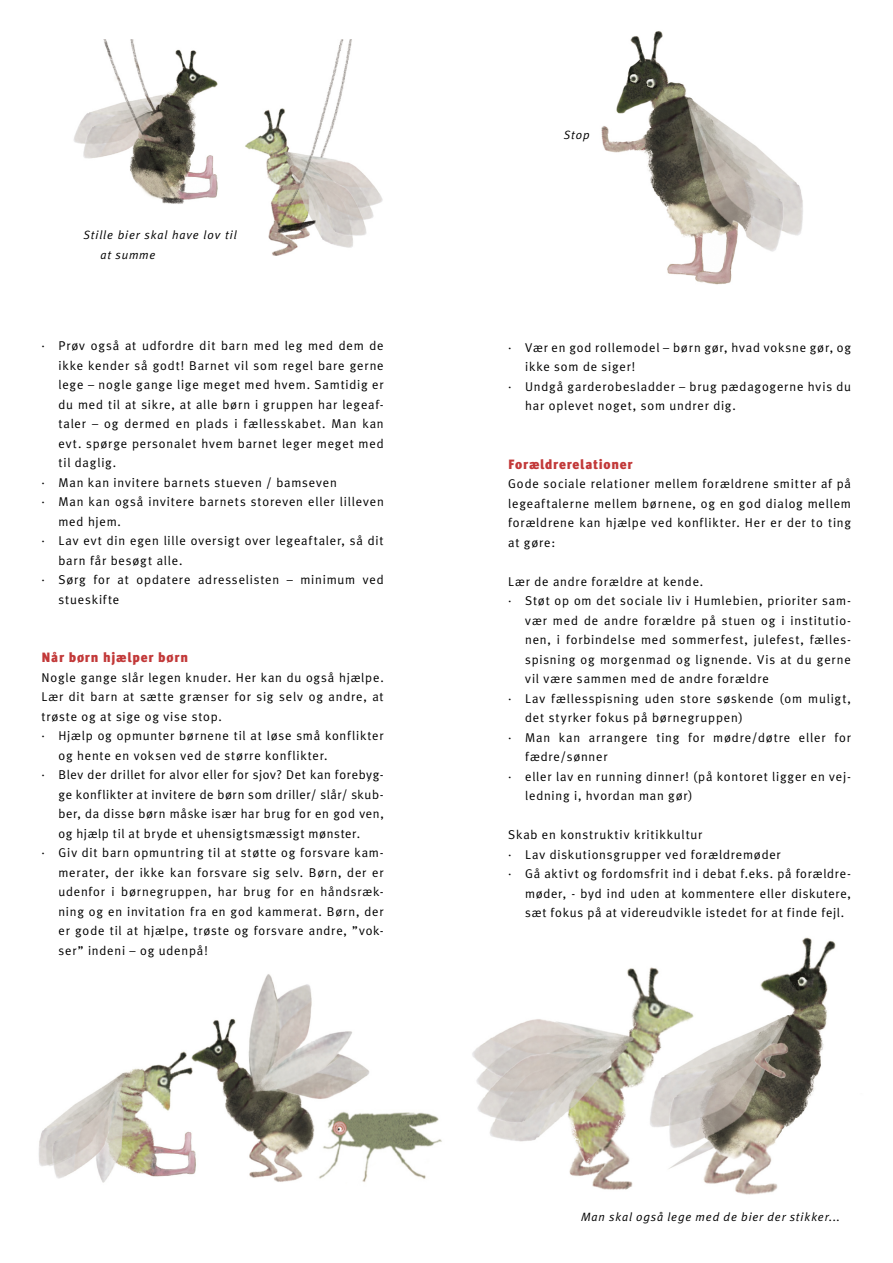
<style>
.page{position:relative;width:893px;height:1263px;background:#fff}
.page>*{position:absolute;margin:0;border:0;box-sizing:border-box;transform-origin:0 0}
.t1{font:900 13.5px "Meta Plus";letter-spacing:.055em;color:#c23838}
.t2{font:12.75px/19.5px "Meta Plus Normal";letter-spacing:.06em;color:#000;text-align:justify}
.t3{font:italic 12px/19.5px "Meta Plus Normal";letter-spacing:.065em;color:#000}
</style>
<div class="page">
<img style="left:472px;top:937px;width:364px;height:258px">
<img style="left:38px;top:974px;width:404px;height:209px">
<img style="left:73px;top:40px;width:310px;height:215px">
<img style="left:601px;top:31px;width:202px;height:254px">
<p class="t3" style="left:101px;top:225px;width:138px;text-indent:-17px">Stille bier skal have lov til at summe</p>
<p class="t2" style="left:41px;top:336px;width:344px">· Prøv også at udfordre dit barn med leg med dem de</p>
<p class="t2" style="left:58px;top:355px;width:327px">ikke kender så godt! Barnet vil som regel bare gerne</p>
<p class="t2" style="left:58px;top:375px;width:327px">lege – nogle gange lige meget med hvem. Samtidig er</p>
<p class="t2" style="left:58px;top:394px;width:327px">du med til at sikre, at alle børn i gruppen har legeaf-</p>
<p class="t2" style="left:58px;top:414px;width:327px">taler – og dermed en plads i fællesskabet. Man kan</p>
<p class="t2" style="left:58px;top:433px;width:327px">evt. spørge personalet hvem barnet leger meget med</p>
<p class="t2" style="left:58px;top:453px;width:59px">til daglig.</p>
<p class="t2" style="left:41px;top:472px;width:297px">· Man kan invitere barnets stueven / bamseven</p>
<p class="t2" style="left:41px;top:492px;width:344px">· Man kan også invitere barnets storeven eller lilleven</p>
<p class="t2" style="left:58px;top:511px;width:64px">med hjem.</p>
<p class="t2" style="left:41px;top:531px;width:344px">· Lav evt din egen lille oversigt over legeaftaler, så dit</p>
<p class="t2" style="left:58px;top:550px;width:126px">barn får besøgt alle.</p>
<p class="t2" style="left:41px;top:570px;width:344px">· Sørg for at opdatere adresselisten – minimum ved</p>
<p class="t2" style="left:58px;top:589px;width:62px">stueskifte</p>
<p class="t1" style="left:41px;top:650px;width:148px">Når børn hjælper børn</p>
<p class="t2" style="left:41px;top:667px;width:344px">Nogle gange slår legen knuder. Her kan du også hjælpe.</p>
<p class="t2" style="left:41px;top:687px;width:344px">Lær dit barn at sætte grænser for sig selv og andre, at</p>
<p class="t2" style="left:41px;top:706px;width:182px">trøste og at sige og vise stop.</p>
<p class="t2" style="left:41px;top:726px;width:344px">· Hjælp og opmunter børnene til at løse små konflikter</p>
<p class="t2" style="left:58px;top:745px;width:271px">og hente en voksen ved de større konflikter.</p>
<p class="t2" style="left:41px;top:765px;width:344px">· Blev der drillet for alvor eller for sjov? Det kan forebyg-</p>
<p class="t2" style="left:58px;top:784px;width:327px">ge konflikter at invitere de børn som driller/ slår/ skub-</p>
<p class="t2" style="left:58px;top:804px;width:327px">ber, da disse børn måske især har brug for en god ven,</p>
<p class="t2" style="left:58px;top:823px;width:303px">og hjælp til at bryde et uhensigtsmæssigt mønster.</p>
<p class="t2" style="left:41px;top:843px;width:344px">· Giv dit barn opmuntring til at støtte og forsvare kam-</p>
<p class="t2" style="left:58px;top:862px;width:327px">merater, der ikke kan forsvare sig selv. Børn, der er</p>
<p class="t2" style="left:58px;top:882px;width:327px">udenfor i børnegruppen, har brug for en håndsræk-</p>
<p class="t2" style="left:58px;top:901px;width:327px">ning og en invitation fra en god kammerat. Børn, der</p>
<p class="t2" style="left:58px;top:921px;width:327px">er gode til at hjælpe, trøste og forsvare andre, ”vok-</p>
<p class="t2" style="left:58px;top:940px;width:151px">ser” indeni – og udenpå!</p>
<p class="t3" style="left:564px;top:125px;width:27px">Stop</p>
<p class="t2" style="left:508px;top:337px;width:344px">· Vær en god rollemodel – børn gør, hvad voksne gør, og</p>
<p class="t2" style="left:525px;top:357px;width:112px">ikke som de siger!</p>
<p class="t2" style="left:508px;top:376px;width:344px">· Undgå garderobesladder – brug pædagogerne hvis du</p>
<p class="t2" style="left:525px;top:396px;width:212px">har oplevet noget, som undrer dig.</p>
<p class="t1" style="left:508px;top:456px;width:126px">Forældrerelationer</p>
<p class="t2" style="left:508px;top:474px;width:344px">Gode sociale relationer mellem forældrene smitter af på legeaftalerne mellem børnene, og en god dialog mellem forældrene kan hjælpe ved konflikter. Her er der to ting at gøre:</p>
<p class="t2" style="left:508px;top:571px;width:197px">Lær de andre forældre at kende.</p>
<p class="t2" style="left:508px;top:591px;width:344px">· Støt op om det sociale liv i Humlebien, prioriter sam-</p>
<p class="t2" style="left:525px;top:610px;width:327px">vær med de andre forældre på stuen og i institutio-</p>
<p class="t2" style="left:525px;top:630px;width:327px">nen, i forbindelse med sommerfest, julefest, fælles-</p>
<p class="t2" style="left:525px;top:649px;width:327px">spisning og morgenmad og lignende. Vis at du gerne</p>
<p class="t2" style="left:525px;top:669px;width:245px">vil være sammen med de andre forældre</p>
<p class="t2" style="left:508px;top:688px;width:344px">· Lav fællesspisning uden store søskende (om muligt,</p>
<p class="t2" style="left:525px;top:708px;width:219px">det styrker fokus på børnegruppen)</p>
<p class="t2" style="left:508px;top:727px;width:344px">· Man kan arrangere ting for mødre/døtre eller for</p>
<p class="t2" style="left:525px;top:747px;width:84px">fædre/sønner</p>
<p class="t2" style="left:508px;top:766px;width:344px">· eller lav en running dinner! (på kontoret ligger en vej-</p>
<p class="t2" style="left:525px;top:786px;width:169px">ledning i, hvordan man gør)</p>
<p class="t2" style="left:508px;top:825px;width:196px">Skab en konstruktiv kritikkultur</p>
<p class="t2" style="left:508px;top:844px;width:274px">· Lav diskutionsgrupper ved forældremøder</p>
<p class="t2" style="left:508px;top:864px;width:344px">· Gå aktivt og fordomsfrit ind i debat f.eks. på forældre-</p>
<p class="t2" style="left:525px;top:883px;width:327px">møder, - byd ind uden at kommentere eller diskutere,</p>
<p class="t2" style="left:525px;top:903px;width:321px">sæt fokus på at videreudvikle istedet for at finde fejl.</p>
<p class="t3" style="left:581px;top:1207px;width:260px">Man skal også lege med de bier der stikker...</p>
</div>
